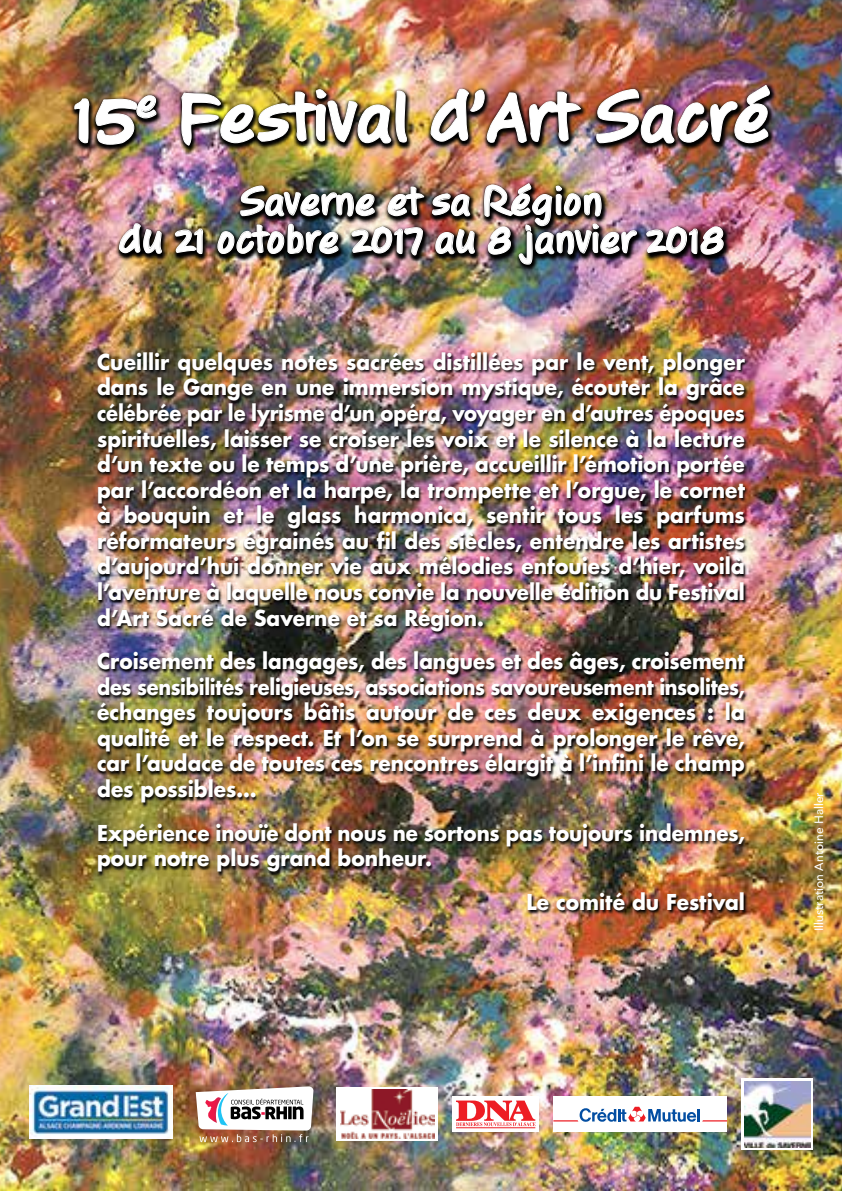
<style>
.page{position:relative;width:842px;height:1191px;background:#fff}
.page>*{position:absolute;margin:0;border:0;box-sizing:border-box;transform-origin:0 0}
.t1{font:700 74px "Jotting";color:#fff}
.t2{font:700 41.2px/37.8px "Jotting";color:#fff;text-align:center}
.t3{font:700 21.2px/25.6px "Futura";color:#fff;text-align:justify;scale:.95 1}
.t4{font:700 21.2px/25.6px "Futura";color:#fff;text-align:justify;scale:.94 1}
.t5{font:500 12px "Avenir";color:#fff}
</style>
<div class="page">
<img style="left:0;top:0;width:842px;height:1191px">
<img style="left:70px;top:82px;width:707px;height:71px">
<img style="left:74px;top:95px;width:83px;height:50px">
<img style="left:181px;top:89px;width:226px;height:58px">
<img style="left:430px;top:88px;width:152px;height:56px">
<img style="left:596px;top:83px;width:174px;height:61px">
<img style="left:115px;top:181px;width:615px;height:91px">
<img style="left:240px;top:185px;width:135px;height:32px">
<svg style="left:387px;top:186px;width:38px;height:31px"></svg>
<svg style="left:431px;top:193px;width:40px;height:24px"></svg>
<svg style="left:118px;top:222px;width:45px;height:32px"></svg>
<svg style="left:174px;top:228px;width:30px;height:27px"></svg>
<img style="left:217px;top:223px;width:122px;height:32px">
<svg style="left:351px;top:225px;width:72px;height:31px;background:#5f5858"></svg>
<svg style="left:435px;top:228px;width:41px;height:27px"></svg>
<img style="left:483px;top:182px;width:154px;height:83px">
<svg style="left:646px;top:225px;width:78px;height:30px;background:#58484e"></svg>
<img style="left:96px;top:352px;width:652px;height:563px">
<div style="left:553px;top:1096px;width:174px;height:36px;background:#fff"></div>
<svg style="left:553px;top:1106px;width:174px;height:15px"></svg>
<div style="left:337px;top:1087px;width:101px;height:54px;background:linear-gradient(to right,#fff,#fff)"></div>
<img style="left:340px;top:1089px;width:94px;height:49px">
<div style="left:741px;top:1078px;width:72px;height:71px;background:linear-gradient(to right,#fff,#fff)"></div>
<img style="left:744px;top:1081px;width:66px;height:66px">
<img style="left:196px;top:1086px;width:117px;height:56px">
<svg style="left:453px;top:1096px;width:86px;height:36px"></svg>
<svg style="left:456px;top:1100px;width:80px;height:26px"></svg>
<hr style="left:456px;top:1127px;width:79px;height:1px;background:#ed1d24">
<img style="left:29px;top:1085px;width:144px;height:53px">
<h1 class="t1" style="left:72px;top:73px;width:700px">15<sup>e</sup> Festival d’Art Sacré</h1>
<h2 class="t2" style="left:118px;top:184px;width:608px">Saverne et sa Région<br>du 21 octobre 2017 au 8 janvier 2018</h2>
<p class="t3" style="left:97px;top:348px;width:683px">Cueillir quelques notes sacrées distillées par le vent, plonger dans le Gange en une immersion mystique, écouter la grâce célébrée par le lyrisme d’un opéra, voyager en d’autres époques spirituelles, laisser se croiser les voix et le silence à la lecture d’un texte ou le temps d’une prière, accueillir l’émotion portée par l’accordéon et la harpe, la trompette et l’orgue, le cornet à bouquin et le glass harmonica, sentir tous les parfums réformateurs égrainés au fil des siècles, entendre les artistes d’aujourd’hui donner vie aux mélodies enfouies d’hier, voilà l’aventure à laquelle nous convie la nouvelle édition du Festival d’Art Sacré de Saverne et sa Région.</p>
<p class="t4" style="left:97px;top:648px;width:691px">Croisement des langages, des langues et des âges, croisement des sensibilités religieuses, associations savoureusement insolites, échanges toujours bâtis autour de ces deux exigences : la qualité et le respect. Et l’on se surprend à prolonger le rêve, car l’audace de toutes ces rencontres élargit à l’infini le champ des possibles…</p>
<p class="t4" style="left:97px;top:819px;width:691px">Expérience inouïe dont nous ne sortons pas toujours indemnes, pour notre plus grand bonheur.</p>
<p class="t3" style="left:526px;top:888px;width:231px">Le comité du Festival</p>
<p class="t5" style="left:812px;top:931px;width:140px;rotate:-90deg">Illustration Antoine Haller</p>
</div>
